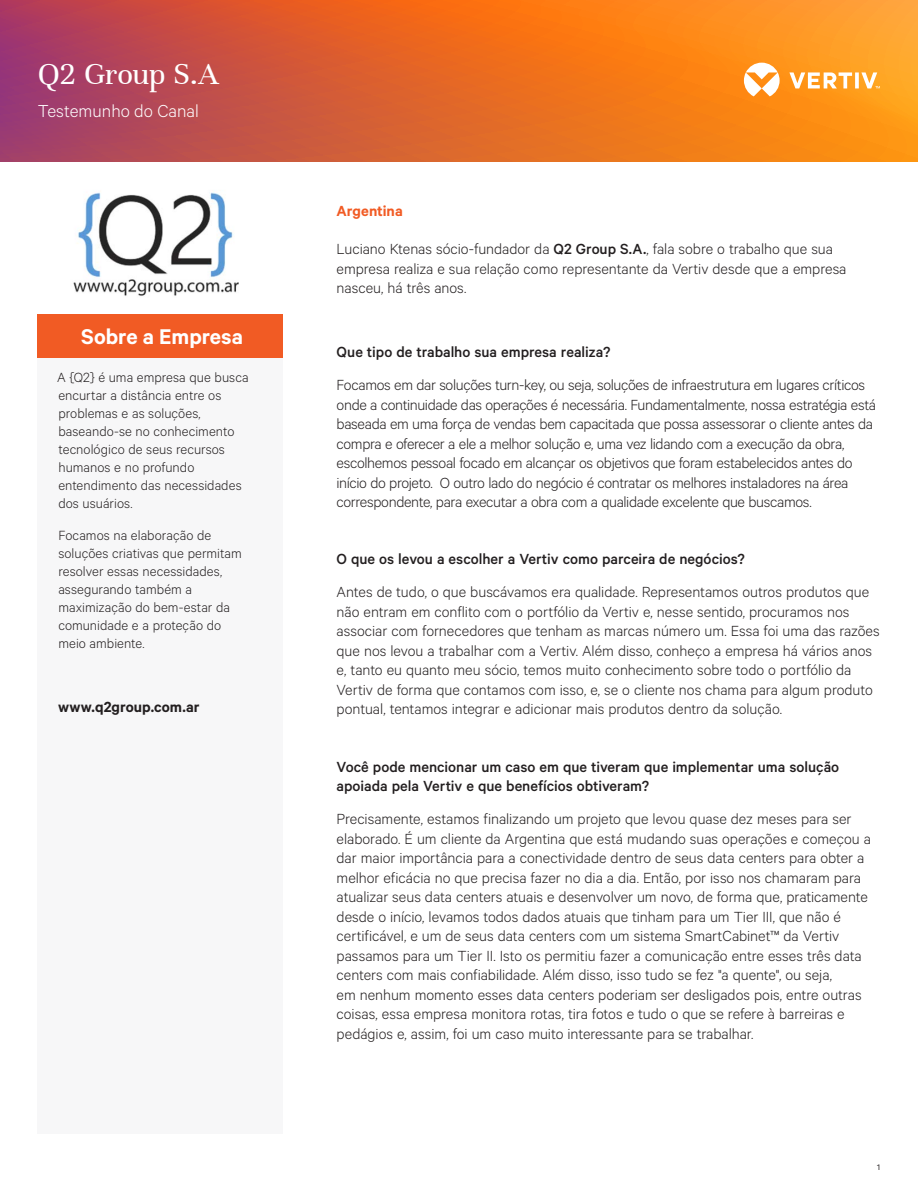
<style>
.page{position:relative;width:918px;height:1188px;background:#fff}
.page>*{position:absolute;margin:0;border:0;box-sizing:border-box;transform-origin:0 0}
.Vertiv_Header_Title{font:33px "Unna";letter-spacing:-.015em;color:#fff}
.Orange_Box_Heading{font:600 24px "Calibre";color:#fff}
.Vertiv_Header_Subtit{font:300 19.5px "Calibre";color:#fff}
.Vertiv_Body_Text{font:300 16.5px/19.5px "Calibre";letter-spacing:-.005em;color:#231f20}
.Vertiv_Heading{font:500 16.5px/19.8px "Calibre";color:#231f20}
.Gray_Column_Body_Tex{font:600 16.5px "Calibre";color:#231f20}
.Vertiv_Orange_Main_H{font:600 16.5px "Calibre";color:#f15b24}
.Gray_Column_Body_Tex-2{font:300 15px/18px "Calibre";letter-spacing:.005em;color:#231f20}
.Page_Number_Right{font:9px "Calibre";color:#231f20}
.s1{font-weight:500}
</style>
<div class="page">
<svg style="left:0;top:0;width:918px;height:162px;background:#dd6930"></svg>
<svg style="left:744px;top:63px;width:136px;height:33px"></svg>
<div style="left:37px;top:346px;width:246px;height:788px;background:#f7f7f8"></div>
<img style="left:73px;top:192px;width:166px;height:104px">
<div style="left:37px;top:314px;width:246px;height:44px;background:#f15b24"></div>
<p class="Vertiv_Header_Title" style="left:38px;top:55px;width:182px">Q2 Group S.A</p>
<p class="Vertiv_Header_Subtit" style="left:38px;top:99px;width:163px">Testemunho do Canal</p>
<p class="Orange_Box_Heading" style="left:81px;top:322px;width:163px">Sobre a Empresa</p>
<p class="Gray_Column_Body_Tex-2" style="left:57px;top:368px;width:193px">A {Q2} é uma empresa que busca encurtar a distância entre os problemas e as soluções, baseando-se no conhecimento tecnológico de seus recursos humanos e no profundo entendimento das necessidades dos usuários.</p>
<p class="Gray_Column_Body_Tex-2" style="left:58px;top:525px;width:185px">Focamos na elaboração de soluções criativas que permitam resolver essas necessidades, assegurando também a maximização do bem-estar da comunidade e a proteção do meio ambiente.</p>
<p class="Gray_Column_Body_Tex" style="left:58px;top:697px;width:143px">www.q2group.com.ar</p>
<p class="Vertiv_Orange_Main_H" style="left:337px;top:201px;width:68px">Argentina</p>
<p class="Vertiv_Body_Text" style="left:337px;top:238px;width:511px">Luciano Ktenas sócio-fundador da <span class="s1">Q2 Group S.A.</span>, fala sobre o trabalho que sua empresa realiza e sua relação como representante da Vertiv desde que a empresa nasceu, há três anos.</p>
<p class="Vertiv_Heading" style="left:337px;top:342px;width:275px">Que tipo de trabalho sua empresa realiza?</p>
<p class="Vertiv_Body_Text" style="left:337px;top:374px;width:541px">Focamos em dar soluções turn-key, ou seja, soluções de infraestrutura em lugares críticos onde a continuidade das operações é necessária. Fundamentalmente, nossa estratégia está baseada em uma força de vendas bem capacitada que possa assessorar o cliente antes da compra e oferecer a ele a melhor solução e, uma vez lidando com a execução da obra, escolhemos pessoal focado em alcançar os objetivos que foram estabelecidos antes do início do projeto. O outro lado do negócio é contratar os melhores instaladores na área correspondente, para executar a obra com a qualidade excelente que buscamos.</p>
<p class="Vertiv_Heading" style="left:337px;top:549px;width:410px">O que os levou a escolher a Vertiv como parceira de negócios?</p>
<p class="Vertiv_Body_Text" style="left:337px;top:582px;width:545px">Antes de tudo, o que buscávamos era qualidade. Representamos outros produtos que não entram em conflito com o portfólio da Vertiv e, nesse sentido, procuramos nos associar com fornecedores que tenham as marcas número um. Essa foi uma das razões que nos levou a trabalhar com a Vertiv. Além disso, conheço a empresa há vários anos e, tanto eu quanto meu sócio, temos muito conhecimento sobre todo o portfólio da Vertiv de forma que contamos com isso, e, se o cliente nos chama para algum produto pontual, tentamos integrar e adicionar mais produtos dentro da solução.</p>
<p class="Vertiv_Heading" style="left:337px;top:756px;width:504px">Você pode mencionar um caso em que tiveram que implementar uma solução apoiada pela Vertiv e que benefícios obtiveram?</p>
<p class="Vertiv_Body_Text" style="left:337px;top:809px;width:536px">Precisamente, estamos finalizando um projeto que levou quase dez meses para ser elaborado. É um cliente da Argentina que está mudando suas operações e começou a dar maior importância para a conectividade dentro de seus data centers para obter a melhor eficácia no que precisa fazer no dia a dia. Então, por isso nos chamaram para atualizar seus data centers atuais e desenvolver um novo, de forma que, praticamente desde o início, levamos todos dados atuais que tinham para um Tier III, que não é certificável, e um de seus data centers com um sistema SmartCabinet™ da Vertiv passamos para um Tier II. Isto os permitiu fazer a comunicação entre esses três data centers com mais confiabilidade. Além disso, isso tudo se fez "a quente", ou seja,<br>em nenhum momento esses data centers poderiam ser desligados pois, entre outras coisas, essa empresa monitora rotas, tira fotos e tudo o que se refere à barreiras e pedágios e, assim, foi um caso muito interessante para se trabalhar.</p>
<p class="Page_Number_Right" style="left:877px;top:1162px;width:4px">1</p>
</div>
